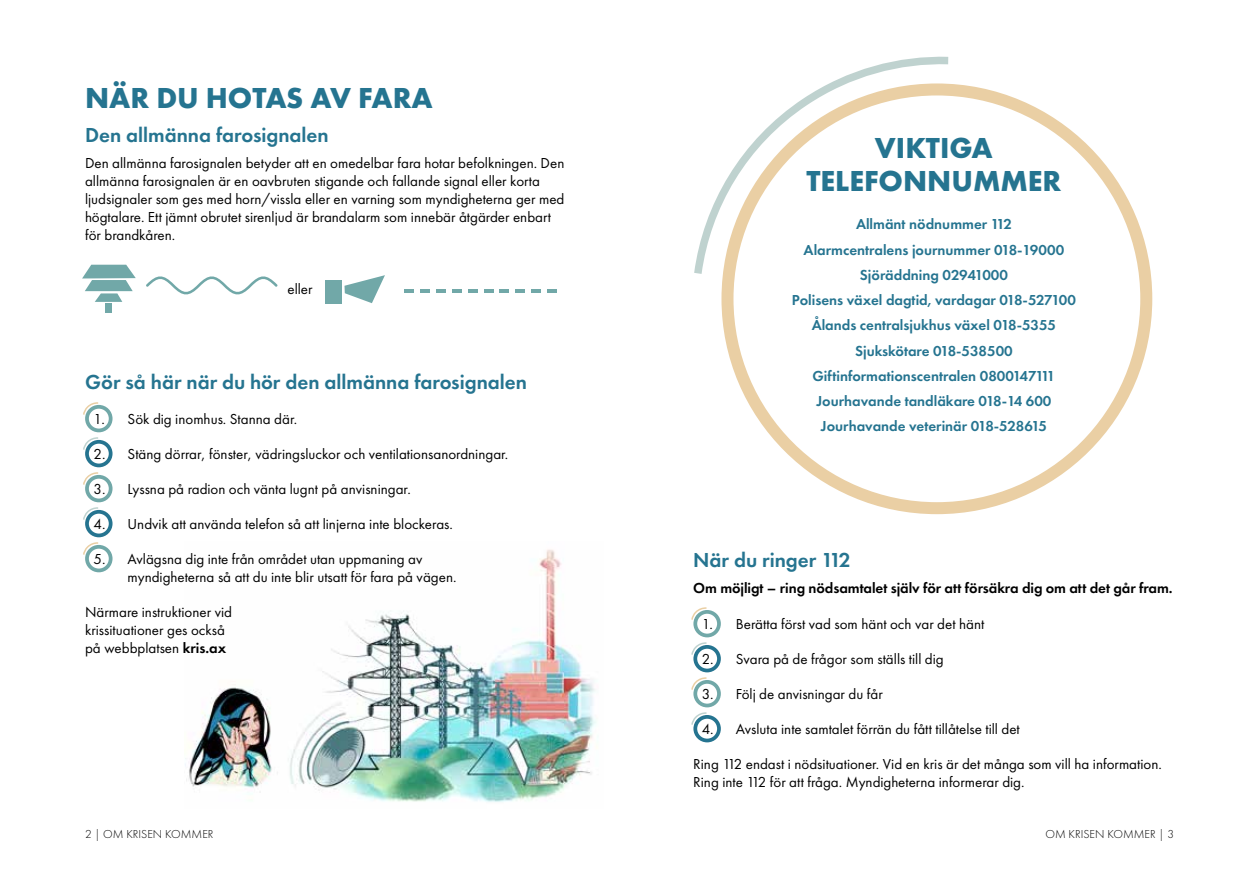
<style>
.page{position:relative;width:1259px;height:893px;background:#fff}
.page>*{position:absolute;margin:0;border:0;box-sizing:border-box;transform-origin:0 0}
.t1{font:700 30px/33px "Futura PT";color:#257490;text-align:center}
.t2{font:600 21px "Futura PT";color:#257490}
.t3{font:15px/18px "Futura PT";color:#000}
.t4{font:600 15px/25.2px "Futura PT";color:#257490;text-align:center}
.t5{font:600 15px "Futura PT";letter-spacing:-.005em;color:#000}
.t6{font:300 12px "Futura PT";color:#000}
.s1{font-weight:600}
</style>
<div class="page">
<div style="left:721px;top:83px;width:431px;height:431px;border:12px solid #eacfa4;border-radius:50%"></div>
<svg style="left:694px;top:56px;width:262px;height:226px"></svg>
<img style="left:185px;top:549px;width:412px;height:253px">
<div style="left:85px;top:405px;width:27px;height:27px;border:4px solid #71a8a8;border-radius:50%"></div>
<svg style="left:83px;top:402px;width:17px;height:14px"></svg>
<div style="left:85px;top:440px;width:27px;height:27px;border:4px solid #257490;border-radius:50%"></div>
<svg style="left:83px;top:437px;width:17px;height:14px"></svg>
<div style="left:85px;top:475px;width:27px;height:27px;border:4px solid #71a8a8;border-radius:50%"></div>
<svg style="left:83px;top:472px;width:17px;height:14px"></svg>
<div style="left:85px;top:510px;width:27px;height:27px;border:4px solid #257490;border-radius:50%"></div>
<svg style="left:83px;top:507px;width:17px;height:14px"></svg>
<div style="left:85px;top:545px;width:27px;height:27px;border:4px solid #71a8a8;border-radius:50%"></div>
<svg style="left:83px;top:542px;width:17px;height:14px"></svg>
<div style="left:693px;top:610px;width:28px;height:27px;border:4px solid #71a8a8;border-radius:50%"></div>
<svg style="left:691px;top:607px;width:17px;height:14px"></svg>
<div style="left:693px;top:645px;width:28px;height:27px;border:4px solid #257490;border-radius:50%"></div>
<svg style="left:691px;top:642px;width:17px;height:14px"></svg>
<div style="left:693px;top:680px;width:28px;height:27px;border:4px solid #71a8a8;border-radius:50%"></div>
<svg style="left:691px;top:677px;width:17px;height:14px"></svg>
<div style="left:693px;top:715px;width:28px;height:27px;border:4px solid #257490;border-radius:50%"></div>
<svg style="left:691px;top:712px;width:17px;height:14px"></svg>
<svg style="left:82px;top:265px;width:54px;height:37px"></svg>
<div style="left:105px;top:303px;width:7px;height:10px;background:#71a8a8"></div>
<svg style="left:146px;top:276px;width:132px;height:19px"></svg>
<svg style="left:344px;top:275px;width:41px;height:28px"></svg>
<div style="left:325px;top:280px;width:17px;height:24px;background:#71a8a8"></div>
<svg style="left:404px;top:289px;width:9px;height:3px"></svg>
<svg style="left:420px;top:289px;width:9px;height:3px"></svg>
<svg style="left:436px;top:289px;width:9px;height:3px"></svg>
<svg style="left:452px;top:289px;width:9px;height:3px"></svg>
<svg style="left:468px;top:289px;width:9px;height:3px"></svg>
<svg style="left:484px;top:289px;width:9px;height:3px"></svg>
<svg style="left:500px;top:289px;width:9px;height:3px"></svg>
<svg style="left:515px;top:289px;width:10px;height:3px"></svg>
<svg style="left:531px;top:289px;width:10px;height:3px"></svg>
<svg style="left:547px;top:289px;width:10px;height:3px"></svg>
<h1 class="t1" style="left:85px;top:81px;width:349px">NÄR DU HOTAS AV FARA</h1>
<h2 class="t2" style="left:85px;top:121px;width:245px">Den allmänna farosignalen</h2>
<p class="t3" style="left:85px;top:154px;width:481px">Den allmänna farosignalen betyder att en omedelbar fara hotar befolkningen. Den allmänna farosignalen är en oavbruten stigande och fallande signal eller korta ljudsignaler som ges med horn/vissla eller en varning som myndigheterna ger med högtalare. Ett jämnt obrutet sirenljud är brandalarm som innebär åtgärder enbart för brandkåren.</p>
<p class="t3" style="left:287px;top:280px;width:27px">eller</p>
<h2 class="t2" style="left:85px;top:369px;width:443px">Gör så här när du hör den allmänna farosignalen</h2>
<p class="t3" style="left:94px;top:410px;width:205px">1. Sök dig inomhus. Stanna där.</p>
<p class="t3" style="left:94px;top:445px;width:416px">2. Stäng dörrar, fönster, vädringsluckor och ventilationsanordningar.</p>
<p class="t3" style="left:94px;top:480px;width:319px">3. Lyssna på radion och vänta lugnt på anvisningar.</p>
<p class="t3" style="left:94px;top:515px;width:361px">4. Undvik att använda telefon så att linjerna inte blockeras.</p>
<p class="t3" style="left:128px;top:550px;width:330px;text-indent:-34px">5. Avlägsna dig inte från området utan uppmaning av myndigheterna så att du inte blir utsatt för fara på vägen.</p>
<p class="t3" style="left:85px;top:603px;width:148px">Närmare instruktioner vid krissituationer ges också på webbplatsen <span class="s1">kris.ax</span></p>
<h1 class="t1" style="left:806px;top:131px;width:256px">VIKTIGA<br>TELEFONNUMMER</h1>
<p class="t4" style="left:792px;top:211px;width:286px">Allmänt nödnummer 112<br>Alarmcentralens journummer 018-19000<br>Sjöräddning 02941000<br>Polisens växel dagtid, vardagar 018-527100<br>Ålands centralsjukhus växel 018-5355<br>Sjukskötare 018-538500<br>Giftinformationscentralen 0800147111<br>Jourhavande tandläkare 018-14 600<br>Jourhavande veterinär 018-528615</p>
<h2 class="t2" style="left:693px;top:547px;width:159px">När du ringer 112</h2>
<p class="t5" style="left:693px;top:579px;width:481px">Om möjligt – ring nödsamtalet själv för att försäkra dig om att det går fram.</p>
<p class="t3" style="left:702px;top:614px;width:284px">1. Berätta först vad som hänt och var det hänt</p>
<p class="t3" style="left:702px;top:649px;width:243px">2. Svara på de frågor som ställs till dig</p>
<p class="t3" style="left:702px;top:684px;width:183px">3. Följ de anvisningar du får</p>
<p class="t3" style="left:702px;top:719px;width:319px">4. Avsluta inte samtalet förrän du fått tillåtelse till det</p>
<p class="t3" style="left:693px;top:754px;width:470px">Ring 112 endast i nödsituationer. Vid en kris är det många som vill ha information.<br>Ring inte 112 för att fråga. Myndigheterna informerar dig.</p>
<p class="t6" style="left:85px;top:827px;width:130px">2 | OM KRISEN KOMMER</p>
<p class="t6" style="left:1045px;top:827px;width:130px">OM KRISEN KOMMER | 3</p>
</div>
